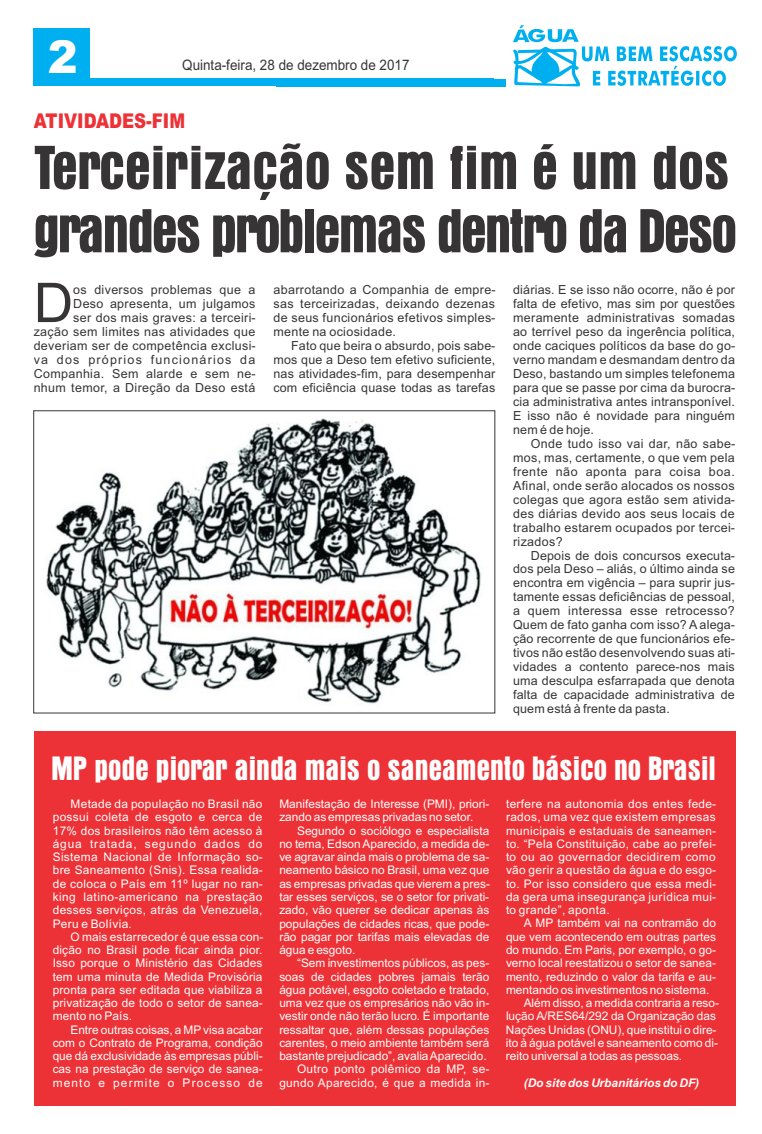
<style>
.page{position:relative;width:762px;height:1134px;background:#fff}
.page>*{position:absolute;margin:0;border:0;box-sizing:border-box;transform-origin:0 0}
.t1{font:55px/63.2px "Aura";letter-spacing:-.035em;color:#373435}
.t2{font:54.75px "Arial";color:#373435}
.t3{font:900 45.5px "Arial";color:#fefefe}
.t4{font:30px "Aura";color:#fefefe;scale:.96 1}
.t5{font:900 20.38px "Arial";color:#ed3237;scale:.82 1}
.t6{font:14.5px "Arial";color:#373435;scale:.93 1}
.t7{font:12.5px/14px "Arial";letter-spacing:.03em;color:#373435;text-align:justify}
.t8{font:11.88px/13.2px "Arial";color:#fefefe;text-align:justify}
.t9{font:italic 700 11.88px "Arial";color:#fefefe}
</style>
<div class="page">
<div style="left:34px;top:78px;width:460px;height:8px;background:#00afef"></div>
<div style="left:34px;top:28px;width:56px;height:57px;background:#00afef"></div>
<svg style="left:513px;top:25px;width:224px;height:61px"></svg>
<div style="left:276px;top:79px;width:230px;height:7px;background:#00afef"></div>
<img style="left:46px;top:418px;width:435px;height:286px">
<div style="left:33px;top:410px;width:462px;height:303px;border:1px solid #373435"></div>
<div style="left:34px;top:731px;width:701px;height:375px;background:#ed3237"></div>
<h3 class="t3" style="left:48px;top:41px;width:31px">2</h3>
<p class="t6" style="left:182px;top:59px;width:246px">Quinta-feira, 28 de dezembro de 2017</p>
<h3 class="t5" style="left:34px;top:114px;width:186px">ATIVIDADES-FIM</h3>
<h1 class="t1" style="left:34px;top:138px;width:705px">Terceirização sem fim é um dos grandes problemas dentro da Deso</h1>
<h2 class="t2" style="left:34px;top:282px;width:41px">D</h2>
<p class="t7" style="left:34px;top:284px;width:224px;text-align:right">os diversos problemas que a<br>Deso apresenta, um julgamos<br>ser dos mais graves: a terceiri-<br>zação sem limites nas atividades que deveriam ser de competência exclusi&shy;va dos próprios funcionários da<br>Companhia. Sem alarde e sem ne&shy;nhum temor, a Direção da Deso está</p>
<p class="t7" style="left:273px;top:284px;width:224px">abarrotando a Companhia de empre&shy;sas terceirizadas, deixando dezenas de seus funcionários efetivos simples&shy;mente na ociosidade.</p>
<p class="t7" style="left:273px;top:340px;width:224px;text-indent:18px">Fato que beira o absurdo, pois sabe&shy;mos que a Deso tem efetivo suficiente, nas atividades-fim, para desempenhar com eficiência quase todas as tarefas</p>
<p class="t7" style="left:513px;top:284px;width:224px">diárias. E se isso não ocorre, não é por falta de efetivo, mas sim por questões meramente administrativas somadas ao terrível peso da ingerência política, onde caciques políticos da base do go&shy;verno mandam e desmandam dentro da Deso, bastando um simples telefonema para que se passe por cima da burocra&shy;cia administrativa antes intransponível.<br>E isso não é novidade para ninguém nem é de hoje.</p>
<p class="t7" style="left:513px;top:437px;width:224px;text-indent:18px">Onde tudo isso vai dar, não sabe&shy;mos, mas, certamente, o que vem pela frente não aponta para coisa boa.<br>Afinal, onde serão alocados os nossos colegas que agora estão sem ativida&shy;des diárias devido aos seus locais de trabalho estarem ocupados por tercei&shy;rizados?</p>
<p class="t7" style="left:513px;top:549px;width:224px;text-indent:18px">Depois de dois concursos executa&shy;dos pela Deso – aliás, o último ainda se encontra em vigência – para suprir jus&shy;tamente essas deficiências de pessoal, a quem interessa esse retrocesso?<br>Quem de fato ganha com isso? A alega&shy;ção recorrente de que funcionários efe&shy;tivos não estão desenvolvendo suas ati&shy;vidades a contento parece-nos mais uma desculpa esfarrapada que denota falta de capacidade administrativa de quem está à frente da pasta.</p>
<h3 class="t4" style="left:52px;top:751px;width:693px">MP pode piorar ainda mais o saneamento básico no Brasil</h3>
<p class="t8" style="left:53px;top:798px;width:212px;text-indent:18px">Metade da população no Brasil não possui coleta de esgoto e cerca de 17% dos brasileiros não têm acesso à água tratada, segundo dados do Sistema Nacional de Informação so&shy;bre Saneamento (Snis). Essa realida&shy;de coloca o País em 11º lugar no ran&shy;king latino-americano na prestação desses serviços, atrás da Venezuela, Peru e Bolívia.</p>
<p class="t8" style="left:53px;top:931px;width:212px;text-indent:18px">O mais estarrecedor é que essa con&shy;dição no Brasil pode ficar ainda pior.<br>Isso porque o Ministério das Cidades tem uma minuta de Medida Provisória pronta para ser editada que viabiliza a privatização de todo o setor de sanea&shy;mento no País.</p>
<p class="t8" style="left:53px;top:1024px;width:211px;text-indent:18px">Entre outras coisas, a MPvisa acabar com o Contrato de Programa, condição que dá exclusividade às empresas públi&shy;cas na prestação de serviço de sanea&shy;mento e permite o Processo de</p>
<p class="t8" style="left:279px;top:798px;width:211px">Manifestação de Interesse (PMI), priori&shy;zando as empresas privadas no setor.</p>
<p class="t8" style="left:279px;top:825px;width:212px;text-indent:18px">Segundo o sociólogo e especialista no tema, Edson Aparecido, a medida de&shy;ve agravar ainda mais o problema de sa&shy;neamento básico no Brasil, uma vez que as empresas privadas que vierem a pres&shy;tar esses serviços, se o setor for privati&shy;zado, vão querer se dedicar apenas às populações de cidades ricas, que pode&shy;rão pagar por tarifas mais elevadas de água e esgoto.</p>
<p class="t8" style="left:279px;top:957px;width:212px;text-align:right">“Sem investimentos públicos, as pes&shy;soas de cidades pobres jamais terão água potável, esgoto coletado e tratado, uma vez que os empresários não vão in&shy;vestir onde não terão lucro. É importante ressaltar que, além dessas populações carentes, o meio ambiente também será bastante prejudicado”, avalia Aparecido.<br>Outro ponto polêmico da MP, se&shy;gundo Aparecido, é que a medida in-</p>
<p class="t8" style="left:506px;top:798px;width:212px">terfere na autonomia dos entes fede&shy;rados, uma vez que existem empresas municipais e estaduais de saneamen&shy;to. “Pela Constituição, cabe ao prefei&shy;to ou ao governador decidirem como vão gerir a questão da água e do esgo&shy;to. Por isso considero que essa medi&shy;da gera uma insegurança jurídica mui&shy;to grande”, aponta.</p>
<p class="t8" style="left:524px;top:918px;width:194px">A MP também vai na contramão do</p>
<p class="t8" style="left:506px;top:931px;width:211px">que vem acontecendo em outras partes</p>
<p class="t8" style="left:506px;top:944px;width:211px">do mundo. Em Paris, por exemplo, o go-</p>
<p class="t8" style="left:506px;top:957px;width:211px">verno local reestatizou o setor de sanea-</p>
<p class="t8" style="left:506px;top:971px;width:211px">mento, reduzindo o valor da tarifa e au-</p>
<p class="t8" style="left:506px;top:984px;width:205px">mentando os investimentos no sistema.</p>
<p class="t8" style="left:524px;top:997px;width:197px">Além disso, a medida contraria a reso-</p>
<p class="t8" style="left:506px;top:1011px;width:211px">lução A/RES64/292 da Organização das</p>
<p class="t8" style="left:506px;top:1024px;width:212px">Nações Unidas (ONU), que institui o dire-</p>
<p class="t8" style="left:506px;top:1037px;width:213px">ito à água potável e saneamento como di-</p>
<p class="t8" style="left:506px;top:1050px;width:178px">reito universal a todas as pessoas.</p>
<p class="t9" style="left:524px;top:1078px;width:177px">(Do site dos Urbanitários do DF)</p>
</div>
